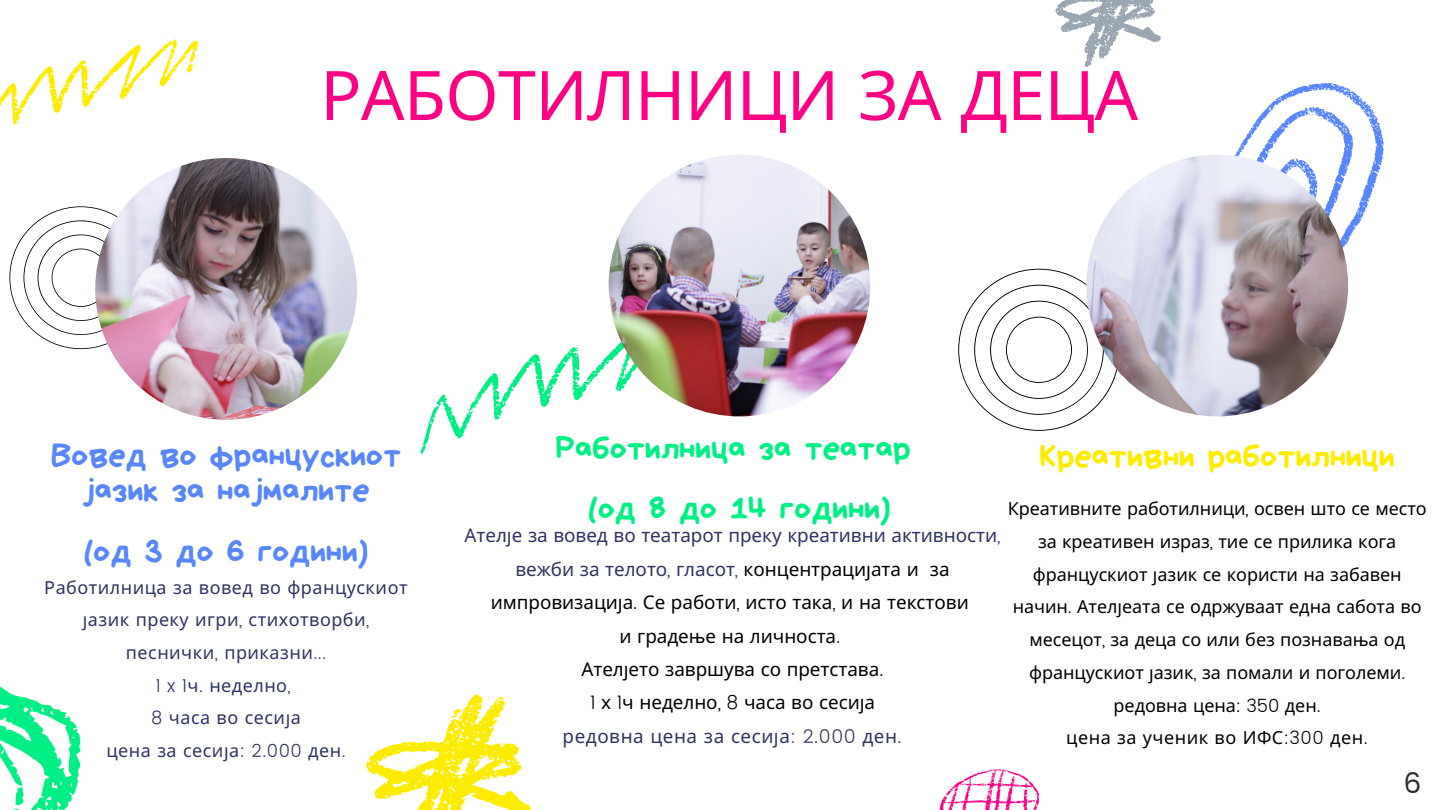
<style>
.page{position:relative;width:1440px;height:810px;background:#fff}
.page>*{position:absolute;margin:0;border:0;box-sizing:border-box;transform-origin:0 0}
.t1{font:68.4px "Noto Sans";letter-spacing:-.01em;color:#ff0085}
.t2{font:36px/34.5px "Bryndan Write";letter-spacing:-.01em;color:#5887fd;text-align:center}
.t3{font:36px/60.8px "Bryndan Write";letter-spacing:-.01em;color:#00ef85;text-align:center}
.t4{font:36px "Bryndan Write";letter-spacing:-.01em;color:#fdec00}
.t5{font:28px "Poppins";color:#2b2b2b}
.t6{font:18.9px/33.4px "Noto Sans";color:#000;text-align:center}
.t7{font:18px/32.7px "Noto Sans";letter-spacing:-.005em;color:#000;text-align:center}
.t8{font:18px/32.7px "Noto Sans";letter-spacing:.025em;color:#2e3364;text-align:center}
.s1{font-family:"Poppins";font-weight:300}
.s2{color:#2e3364}
.s3{font-family:"Poppins";font-weight:300;color:#2e3364}
</style>
<div class="page">
<svg style="left:420px;top:311px;width:298px;height:143px"></svg>
<img style="left:609px;top:155px;width:261px;height:261px;border-radius:50%">
<svg style="left:1228px;top:83px;width:156px;height:171px"></svg>
<svg style="left:939px;top:769px;width:100px;height:41px"></svg>
<svg style="left:1055px;top:0;width:106px;height:67px"></svg>
<svg style="left:0;top:686px;width:81px;height:124px"></svg>
<svg style="left:0;top:39px;width:198px;height:86px"></svg>
<svg style="left:366px;top:694px;width:165px;height:116px"></svg>
<svg style="left:9px;top:206px;width:108px;height:143px"></svg>
<img style="left:95px;top:158px;width:262px;height:262px;border-radius:50%">
<svg style="left:958px;top:269px;width:160px;height:162px"></svg>
<img style="left:1086px;top:155px;width:262px;height:261px;border-radius:50%">
<h1 class="t1" style="left:320px;top:47px;width:819px">РАБОТИЛНИЦИ ЗА ДЕЦА</h1>
<h2 class="t2" style="left:51px;top:438px;width:352px">Вовед во францускиот јазик за најмалите</h2>
<h2 class="t2" style="left:84px;top:534px;width:286px">(од 3 до 6 години)</h2>
<p class="t8" style="left:44px;top:570px;width:365px">Работилница за вовед во францускиот јазик преку игри<span class="s1">,</span> стихотворби<span class="s1">, </span>песнички<span class="s1">,</span> приказни<span class="s1">...<br>1 x 1</span>ч<span class="s1">.</span> неделно<span class="s1">,<br>8</span> часа во сесија<br>цена за сесија<span class="s1">: 2.000</span> ден<span class="s1">.</span></p>
<h2 class="t3" style="left:555px;top:418px;width:357px">Работилница за театар (од 8 до 14 години)</h2>
<p class="t6" style="left:465px;top:518px;width:537px"><span class="s2">Ателје за вовед во театарот преку креативни активности</span><span class="s3">, </span><span class="s2">вежби за телото</span><span class="s3">,</span> <span class="s2">гласот</span><span class="s3">,</span> концентрацијата и за импровизација<span class="s1">.</span> Се работи<span class="s1">,</span> исто така<span class="s1">,</span> и на текстови<br>и градење на личноста<span class="s1">.<br></span>Ателјето завршува со претстава<span class="s1">.<br>1</span> х <span class="s1">1</span>ч неделно<span class="s1">, 8</span> часа во сесија<br><span class="s2">редовна цена за сесија</span><span class="s3">: 2.000</span> <span class="s2">ден</span><span class="s3">.</span></p>
<h2 class="t4" style="left:1040px;top:439px;width:357px">Креативни работилници</h2>
<p class="t7" style="left:1008px;top:492px;width:421px">Креативните работилници<span class="s1">,</span> освен што се место за креативен израз<span class="s1">,</span> тие се прилика кога францускиот јазик се користи на забавен начин<span class="s1">.</span> Ателјеата се одржуваат една сабота во месецот<span class="s1">,</span> за деца со или без познавања од францускиот јазик<span class="s1">,</span> за помали и поголеми<span class="s1">. </span>редовна цена<span class="s1">: 350</span> ден<span class="s1">.<br></span>цена за ученик во ИФС<span class="s1">:300</span> ден<span class="s1">.</span></p>
<h3 class="t5" style="left:1404px;top:767px;width:20px">6</h3>
</div>
